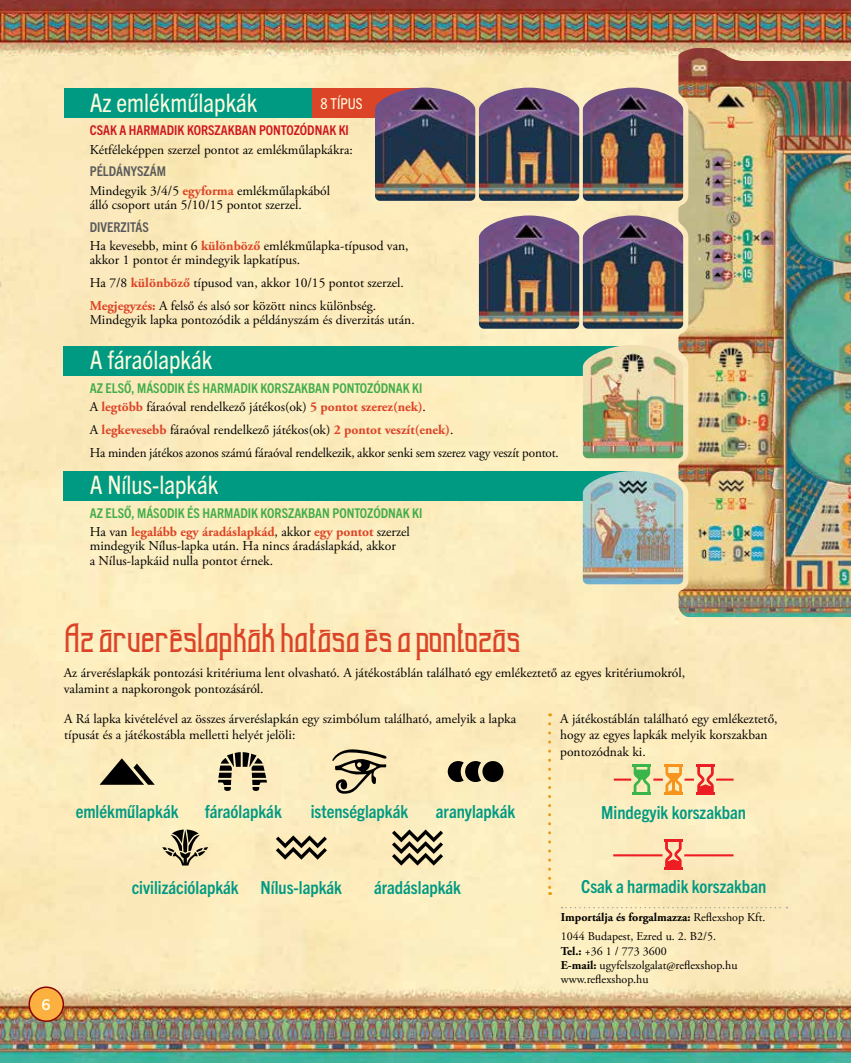
<style>
.page{position:relative;width:851px;height:1063px;background:#fff}
.page>*{position:absolute;margin:0;border:0;box-sizing:border-box;transform-origin:0 0}
.t1{font:45px "Sunblast Tall";color:#dc4428}
.t2{font:condensed 25.5px "Trade Gothic Next LT Pro";color:#fffcdf}
.t3{font:700 condensed 18px "Trade Gothic Next LT Pro";color:#009982}
.t4{font:condensed 15px "Trade Gothic Next LT Pro";color:#fffcdf}
.t5{font:700 15px "Trade Gothic Next LT Pro";color:#fffcdf}
.t6{font:13.5px/16.2px "Adobe Garamond Pro";color:#000}
.t7{font:700 condensed 13.5px "Trade Gothic Next LT Pro";color:#41ad49}
.t8{font:700 condensed 13.5px "Trade Gothic Next LT Pro";color:#ce171e}
.t9{font:700 condensed 13.5px "Trade Gothic Next LT Pro";color:#58595b}
.t10{font:12px/14.4px "Adobe Garamond Pro";color:#000}
.s1{font-weight:700;color:#dc4428}
.s2{font-weight:700}
</style>
<div class="page">
<img style="left:0;top:0;width:850px;height:1063px">
<div style="left:29px;top:987px;width:34px;height:34px;background:#fbb040;border-radius:50%"></div>
<div style="left:28px;top:986px;width:36px;height:36px;border:2px solid #8d0405;border-radius:50%"></div>
<svg style="left:99px;top:758px;width:56px;height:27px;background:#837b62"></svg>
<svg style="left:218px;top:752px;width:49px;height:40px;background:#9f9579"></svg>
<svg style="left:332px;top:749px;width:55px;height:45px;background:#b1a584"></svg>
<div style="left:482px;top:761px;width:21px;height:21px;background:#000;border-radius:50%"></div>
<svg style="left:447px;top:761px;width:34px;height:21px"></svg>
<svg style="left:162px;top:830px;width:46px;height:36px;background:#ada281"></svg>
<svg style="left:276px;top:835px;width:51px;height:25px"></svg>
<svg style="left:392px;top:830px;width:51px;height:36px;background:#9d9375"></svg>
<hr style="left:696px;top:792px;width:18px;height:3px;background:#ed1d24">
<hr style="left:664px;top:792px;width:18px;height:3px;background:#f7941e">
<hr style="left:632px;top:792px;width:19px;height:3px;background:#39b54a">
<svg style="left:613px;top:765px;width:120px;height:29px;background:#e7c591"></svg>
<svg style="left:664px;top:840px;width:18px;height:29px"></svg>
<hr style="left:684px;top:854px;width:49px;height:2px;background:#ed1d24">
<hr style="left:613px;top:854px;width:49px;height:2px;background:#ed1d24">
<svg style="left:548px;top:724px;width:3px;height:171px"></svg>
<div style="left:64px;top:89px;width:361px;height:29px;background:#009982"></div>
<div style="left:312px;top:89px;width:113px;height:29px;background:#dc4428"></div>
<div style="left:64px;top:346px;width:569px;height:30px;background:#009982"></div>
<div style="left:64px;top:471px;width:569px;height:30px;background:#009982"></div>
<img style="left:375px;top:88px;width:100px;height:113px">
<img style="left:479px;top:88px;width:100px;height:113px">
<img style="left:479px;top:215px;width:100px;height:114px">
<img style="left:582px;top:88px;width:96px;height:113px">
<img style="left:582px;top:215px;width:96px;height:114px">
<img style="left:582px;top:345px;width:96px;height:113px">
<img style="left:582px;top:471px;width:96px;height:113px">
<img style="left:678px;top:48px;width:172px;height:569px">
<svg style="left:561px;top:907px;width:226px;height:1px"></svg>
<h2 class="t2" style="left:90px;top:85px;width:169px">Az emlékműlapkák</h2>
<p class="t4" style="left:320px;top:93px;width:44px">8 TÍPUS</p>
<p class="t8" style="left:90px;top:121px;width:260px">CSAK A HARMADIK KORSZAKBAN PONTOZÓDNAK KI</p>
<p class="t6" style="left:90px;top:142px;width:264px">Kétféleképpen szerzel pontot az emlékműlapkákra:</p>
<p class="t9" style="left:90px;top:162px;width:78px">PÉLDÁNYSZÁM</p>
<p class="t6" style="left:90px;top:184px;width:242px;line-height:14.2px">Mindegyik 3/4/5 <span class="s1">egyforma</span> emlékműlapkából álló csoport után 5/10/15 pontot szerzel.</p>
<p class="t9" style="left:90px;top:217px;width:60px">DIVERZITÁS</p>
<p class="t6" style="left:90px;top:239px;width:320px;line-height:14.2px">Ha kevesebb, mint 6 <span class="s1">különböző</span> emlékműlapka-típusod van, akkor 1 pontot ér mindegyik lapkatípus.</p>
<p class="t6" style="left:90px;top:272px;width:315px;line-height:22.8px">Ha 7/8 <span class="s1">különböző</span> típusod van, akkor 10/15 pontot szerzel.<br><span class="s1">Megjegyzés:</span> A felső és alsó sor között nincs különbség.</p>
<p class="t6" style="left:90px;top:312px;width:326px">Mindegyik lapka pontozódik a példányszám és diverzitás után.</p>
<h2 class="t2" style="left:90px;top:343px;width:124px">A fáraólapkák</h2>
<p class="t7" style="left:90px;top:378px;width:334px">AZ ELSŐ, MÁSODIK ÉS HARMADIK KORSZAKBAN PONTOZÓDNAK KI</p>
<p class="t6" style="left:90px;top:396px;width:470px;line-height:22.8px">A <span class="s1">legtöbb</span> fáraóval rendelkező játékos(ok) <span class="s1">5 pontot szerez(nek)</span>.<br>A <span class="s1">legkevesebb</span> fáraóval rendelkező játékos(ok) <span class="s1">2 pontot veszít(enek)</span>.<br>Ha minden játékos azonos számú fáraóval rendelkezik, akkor senki sem szerez vagy veszít pontot.</p>
<h2 class="t2" style="left:90px;top:468px;width:130px">A Nílus-lapkák</h2>
<p class="t7" style="left:90px;top:504px;width:334px">AZ ELSŐ, MÁSODIK ÉS HARMADIK KORSZAKBAN PONTOZÓDNAK KI</p>
<p class="t6" style="left:90px;top:525px;width:321px;line-height:14.2px">Ha van <span class="s1">legalább egy áradáslapkád</span>, akkor <span class="s1">egy pontot</span> szerzel mindegyik Nílus-lapka után. Ha nincs áradáslapkád, akkor<br>a Nílus-lapkáid nulla pontot érnek.</p>
<h1 class="t1" style="left:64px;top:618px;width:458px">Az árveréslapkák hatása és a pontozás</h1>
<p class="t6" style="left:64px;top:665px;width:622px">Az árveréslapkák pontozási kritériuma lent olvasható. A játékostáblán található egy emlékeztető az egyes kritériumokról, valamint a napkorongok pontozásáról.</p>
<p class="t6" style="left:560px;top:711px;width:219px">A játékostáblán található egy emlékeztető, hogy az egyes lapkák melyik korszakban pontozódnak ki.</p>
<p class="t6" style="left:64px;top:711px;width:453px">A Rá lapka kivételével az összes árveréslapkán egy szimbólum található, amelyik a lapka típusát és a játékostábla melletti helyét jelöli:</p>
<h3 class="t3" style="left:76px;top:799px;width:104px">emlékműlapkák</h3>
<h3 class="t3" style="left:205px;top:799px;width:78px">fáraólapkák</h3>
<h3 class="t3" style="left:310px;top:799px;width:99px">istenséglapkák</h3>
<h3 class="t3" style="left:436px;top:799px;width:81px">aranylapkák</h3>
<h3 class="t3" style="left:601px;top:800px;width:146px">Mindegyik korszakban</h3>
<p class="t5" style="left:42px;top:994px;width:10px">6</p>
<h3 class="t3" style="left:132px;top:875px;width:212px">civilizációlapkák Nílus-lapkák</h3>
<h3 class="t3" style="left:374px;top:875px;width:88px">áradáslapkák</h3>
<h3 class="t3" style="left:581px;top:875px;width:186px">Csak a harmadik korszakban</h3>
<p class="t10" style="left:560px;top:908px;width:206px;line-height:19.5px"><span class="s2">Importálja és forgalmazza:</span> Reflexshop Kft.<br>1044 Budapest, Ezred u. 2. B2/5.</p>
<p class="t10" style="left:560px;top:944px;width:178px"><span class="s2">Tel.:</span> +36 1 / 773 3600<br><span class="s2">E-mail:</span> ugyfelszolgalat@reflexshop.hu www.reflexshop.hu</p>
</div>
